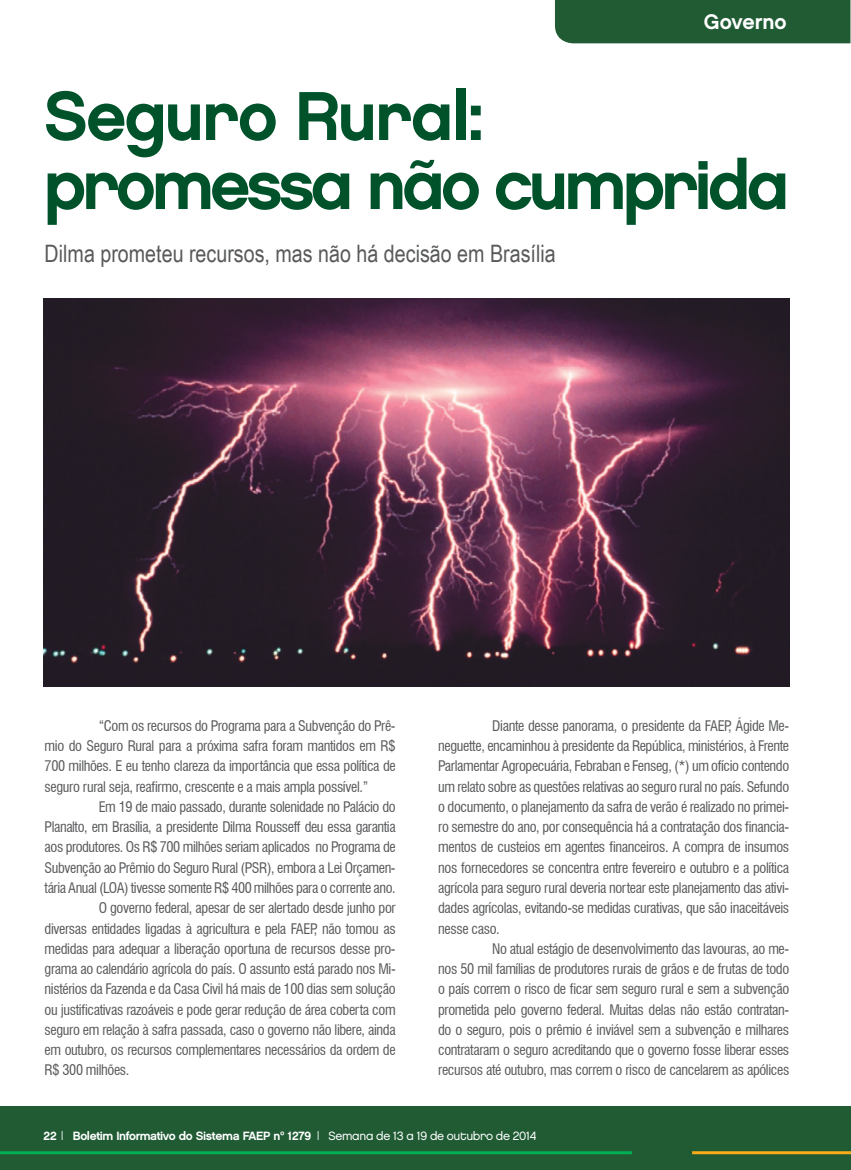
<style>
.page{position:relative;width:851px;height:1170px;background:#fff}
.page>*{position:absolute;margin:0;border:0;box-sizing:border-box;transform-origin:0 0}
.t1{font:69px/69px "Chalet New York Nineteen Eighty";letter-spacing:-.06em;color:#00522a}
.t2{font:24px "Arial Narrow";color:#58595b}
.t3{font:21px "Chalet New York Nineteen Sixty";color:#fff}
.t4{font:condensed 14.25px/20.2px "Swiss 721 BT";letter-spacing:-.025em;color:#58595b;text-align:justify}
.t5{font:12px "Chalet New York Nineteen Sixty";letter-spacing:-.03em;color:#fff}
.s1{font-family:"Chalet London Nineteen Eighty"}
</style>
<div class="page">
<div style="left:0;top:1106px;width:850px;height:63px;background:#205b34"></div>
<hr style="left:0;top:1151px;width:631px;height:3px;background:#00b055">
<hr style="left:692px;top:1151px;width:158px;height:3px;background:#fbac18">
<div style="left:555px;top:0;width:295px;height:43px;background:#205b34"></div>
<img style="left:43px;top:299px;width:746px;height:387px">
<h3 class="t3" style="left:703px;top:9px;width:84px">Governo</h3>
<h1 class="t1" style="left:43px;top:81px;width:747px">Seguro Rural: promessa não cumprida</h1>
<h2 class="t2" style="left:45px;top:236px;width:512px">Dilma prometeu recursos, mas não há decisão em Brasília</h2>
<p class="t4" style="left:45px;top:715px;width:352px;text-indent:54px">“Com os recursos do Programa para a Subvenção do Prê&shy;mio do Seguro Rural para a próxima safra foram mantidos em R$ 700 milhões. E eu tenho clareza da importância que essa política de seguro rural seja, reafirmo, crescente e a mais ampla possível.”</p>
<p class="t4" style="left:99px;top:796px;width:298px">Em 19 de maio passado, durante solenidade no Palácio do</p>
<p class="t4" style="left:45px;top:816px;width:352px">Planalto, em Brasília, a presidente Dilma Rousseff deu essa garantia</p>
<p class="t4" style="left:45px;top:837px;width:352px">aos produtores. Os R$ 700 milhões seriam aplicados no Programa de</p>
<p class="t4" style="left:45px;top:857px;width:352px">Subvenção ao Prêmio do Seguro Rural (PSR), embora a Lei Orçamen-</p>
<p class="t4" style="left:45px;top:877px;width:352px">tária Anual (LOA) tivesse somente R$ 400 milhões para o corrente ano.</p>
<p class="t4" style="left:99px;top:897px;width:298px">O governo federal, apesar de ser alertado desde junho por</p>
<p class="t4" style="left:45px;top:918px;width:352px">diversas entidades ligadas à agricultura e pela FAEP, não tomou as</p>
<p class="t4" style="left:45px;top:938px;width:352px">medidas para adequar a liberação oportuna de recursos desse pro-</p>
<p class="t4" style="left:45px;top:958px;width:352px">grama ao calendário agrícola do país. O assunto está parado nos Mi-</p>
<p class="t4" style="left:45px;top:978px;width:352px">nistérios da Fazenda e da Casa Civil há mais de 100 dias sem solução</p>
<p class="t4" style="left:45px;top:999px;width:352px">ou justificativas razoáveis e pode gerar redução de área coberta com</p>
<p class="t4" style="left:45px;top:1019px;width:352px">seguro em relação à safra passada, caso o governo não libere, ainda</p>
<p class="t4" style="left:45px;top:1039px;width:352px">em outubro, os recursos complementares necessários da ordem de</p>
<p class="t4" style="left:45px;top:1059px;width:86px">R$ 300 milhões.</p>
<p class="t4" style="left:438px;top:715px;width:352px;text-indent:54px">Diante desse panorama, o presidente da FAEP, Ágide Me&shy;neguette, encaminhou à presidente da República, ministérios, à Frente Parlamentar Agropecuária, Febraban e Fenseg, (*) um ofício contendo um relato sobre as questões relativas ao seguro rural no país. Sefundo o documento, o planejamento da safra de verão é realizado no primei&shy;ro semestre do ano, por consequência há a contratação dos financia&shy;mentos de custeios em agentes financeiros. A compra de insumos nos fornecedores se concentra entre fevereiro e outubro e a política agrícola para seguro rural deveria nortear este planejamento das ativi&shy;dades agrícolas, evitando-se medidas curativas, que são inaceitáveis nesse caso.</p>
<p class="t4" style="left:438px;top:938px;width:352px;text-indent:54px">No atual estágio de desenvolvimento das lavouras, ao me&shy;nos 50 mil famílias de produtores rurais de grãos e de frutas de todo o país correm o risco de ficar sem seguro rural e sem a subvenção prometida pelo governo federal. Muitas delas não estão contratan&shy;do o seguro, pois o prêmio é inviável sem a subvenção e milhares contrataram o seguro acreditando que o governo fosse liberar esses recursos até outubro, mas correm o risco de cancelarem as apólices</p>
<p class="t5" style="left:43px;top:1128px;width:494px">22 | Boletim Informativo do Sistema FAEP nº 1279 | <span class="s1">Semana de 13 a 19 de outubro de 2014</span></p>
</div>
